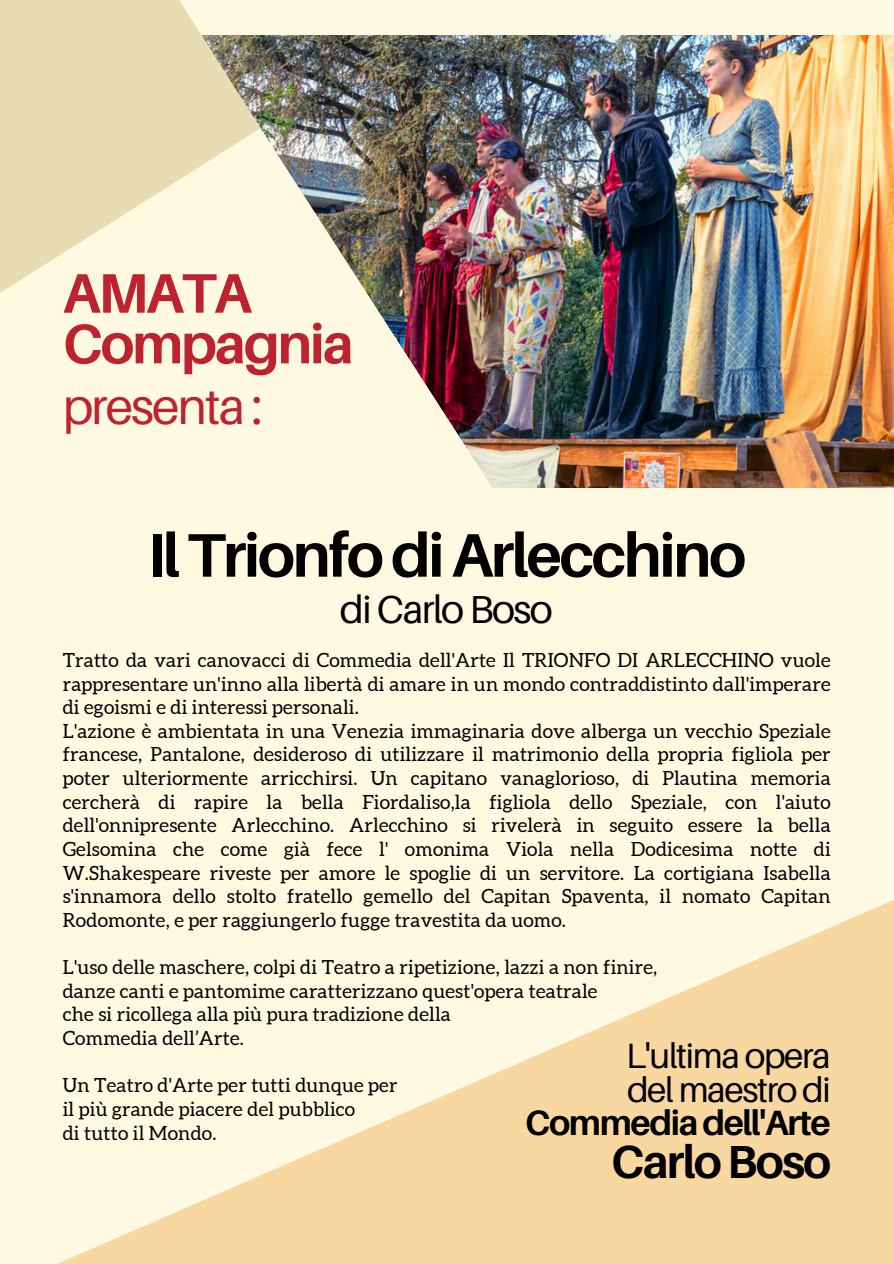
<style>
.page{position:relative;width:894px;height:1264px;background:#fff}
.page>*{position:absolute;margin:0;border:0;box-sizing:border-box;transform-origin:0 0}
.t1{font:700 61.5px "Aileron";letter-spacing:-.04em;color:#000}
.t2{font:700 55.8px/50.6px "Aileron";letter-spacing:-.04em;color:#bc232f}
.t3{font:49.95px "Aileron";letter-spacing:-.04em;color:#bc232f}
.t4{font:700 46.35px "Aileron";letter-spacing:-.04em;color:#000}
.t5{font:39px "Aileron";letter-spacing:-.04em;color:#000}
.t6{font:35.1px/33.6px "Aileron";letter-spacing:-.04em;color:#000;text-align:right}
.t7{font:19.5px/23.7px "Aleo";letter-spacing:.01em;color:#000}
.s1{font-weight:700}
</style>
<div class="page">
<div style="left:0;top:0;width:893px;height:1263px;background:#fff9e2"></div>
<img style="left:687px;top:35px;width:206px;height:452px">
<img style="left:260px;top:35px;width:427px;height:453px">
<svg style="left:0;top:0;width:260px;height:293px;fill:#e8ddb2"></svg>
<svg style="left:60px;top:900px;width:833px;height:363px"></svg>
<h1 class="t2" style="left:63px;top:267px;width:292px">AMATA<br>Compagnia</h1>
<h1 class="t3" style="left:63px;top:375px;width:202px">presenta :</h1>
<h1 class="t1" style="left:147px;top:517px;width:600px">IlTrionfodiArlecchino</h1>
<h1 class="t5" style="left:340px;top:585px;width:214px">di Carlo Boso</h1>
<p class="t7" style="left:63px;top:649px;width:769px">Tratto da vari canovacci di Commedia dell'Arte Il TRIONFO DI ARLECCHINO vuole rappresentare un'inno alla libertà di amare in un mondo contraddistinto dall'imperare di egoismi e di interessi personali.<br>L'azione è ambientata in una Venezia immaginaria dove alberga un vecchio Speziale francese, Pantalone, desideroso di utilizzare il matrimonio della propria figliola per poter ulteriormente arricchirsi. Un capitano vanaglorioso, di Plautina memoria cercherà di rapire la bella Fiordaliso,la figliola dello Speziale, con l'aiuto dell'onnipresente Arlecchino. Arlecchino si rivelerà in seguito essere la bella Gelsomina che come già fece l' omonima Viola nella Dodicesima notte di W.Shakespeare riveste per amore le spoglie di un servitore. La cortigiana Isabella s'innamora dello stolto fratello gemello del Capitan Spaventa, il nomato Capitan Rodomonte, e per raggiungerlo fugge travestita da uomo.</p>
<p class="t7" style="left:63px;top:956px;width:596px">L'uso delle maschere, colpi di Teatro a ripetizione, lazzi a non finire, danze canti e pantomime caratterizzano quest'opera teatrale<br>che si ricollega alla più pura tradizione della<br>Commedia dell’Arte.</p>
<p class="t7" style="left:63px;top:1074px;width:336px">Un Teatro d'Arte per tutti dunque per il più grande piacere del pubblico<br>di tutto il Mondo.</p>
<h2 class="t6" style="left:525px;top:1038px;width:307px">L'ultima opera<br>del maestro di<br><span class="s1">Commediadell'Arte</span></h2>
<h2 class="t4" style="left:611px;top:1133px;width:221px">CarloBoso</h2>
</div>
